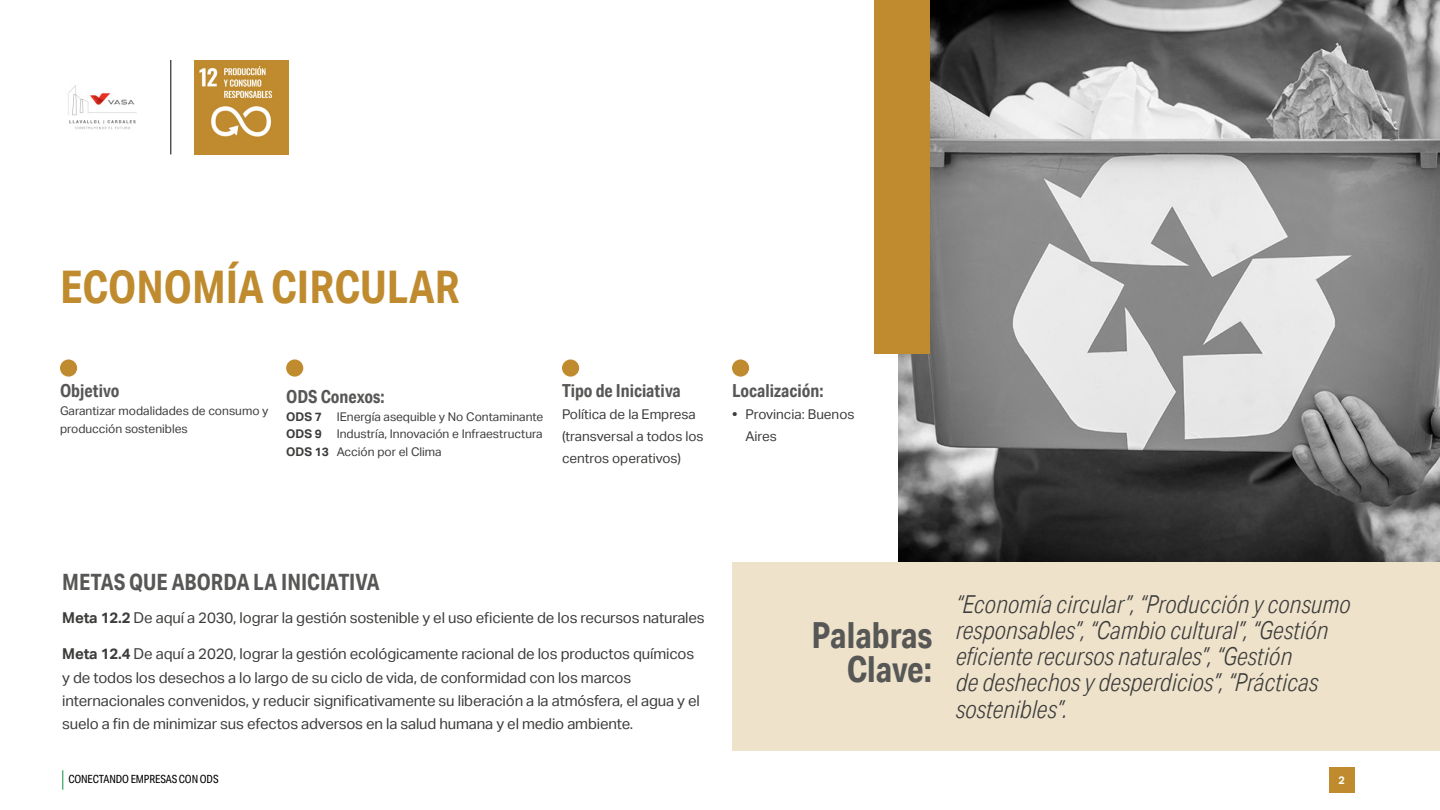
<style>
.page{position:relative;width:1440px;height:810px;background:#fff}
.page>*{position:absolute;margin:0;border:0;box-sizing:border-box;transform-origin:0 0}
.t1{font:700 45px "Aktiv Grotesk Cd";color:#bf8b2e}
.t2{font:700 36px/33.8px "Aktiv Grotesk Cd";color:#575756;text-align:right}
.t3{font:italic 300 24.75px/26.2px "Aktiv Grotesk Cd";color:#3c3c3b}
.t4{font:700 22.5px "Aktiv Grotesk Cd";color:#575756}
.t5{font:700 18px "Aktiv Grotesk Cd";color:#575756}
.t6{font:15px/23.2px "Aktiv Grotesk";letter-spacing:-.01em;color:#3c3c3b}
.t7{font:13.5px/21.8px "Aktiv Grotesk";color:#3c3c3b}
.t8{font:12px/17.2px "Aktiv Grotesk";color:#3c3c3b}
.t9{font:11.25px "Aktiv Grotesk Cd";letter-spacing:-.01em;color:#000}
.t10{font:700 10.88px "Aktiv Grotesk";color:#fff}
.s1{font-weight:700}
</style>
<div class="page">
<svg style="left:62px;top:770px;width:1px;height:20px"></svg>
<div style="left:1329px;top:767px;width:25px;height:26px;background:#bf8b2e"></div>
<img style="left:898px;top:0;width:542px;height:562px">
<div style="left:874px;top:0;width:56px;height:354px;background:#bf8b2e"></div>
<img style="left:194px;top:60px;width:95px;height:95px">
<hr style="left:171px;top:60px;width:1px;height:94px;background:#000">
<div style="left:732px;top:562px;width:708px;height:189px;background:#efe2cb"></div>
<div style="left:60px;top:359px;width:17px;height:18px;background:#bf8b2e;border-radius:50%"></div>
<div style="left:562px;top:359px;width:17px;height:18px;background:#bf8b2e;border-radius:50%"></div>
<div style="left:732px;top:359px;width:17px;height:18px;background:#bf8b2e;border-radius:50%"></div>
<img style="left:68px;top:85px;width:69px;height:45px">
<div style="left:286px;top:359px;width:17px;height:18px;background:#bf8b2e;border-radius:50%"></div>
<h1 class="t1" style="left:60px;top:259px;width:401px">ECONOMÍA CIRCULAR</h1>
<p class="t5" style="left:60px;top:380px;width:61px">Objetivo</p>
<p class="t8" style="left:60px;top:402px;width:210px;line-height:18px">Garantizar modalidades de consumo y producción sostenibles</p>
<p class="t5" style="left:286px;top:385px;width:100px">ODS Conexos:</p>
<p class="t8" style="left:286px;top:408px;width:259px;text-align:justify"><span class="s1">ODS 7</span> IEnergía asequible y No Contaminante <span class="s1">ODS 9</span> Industría, Innovación e Infraestructura <span class="s1">ODS 13</span> Acción por el Clima</p>
<p class="t5" style="left:562px;top:380px;width:120px">Tipo de Iniciativa</p>
<p class="t7" style="left:562px;top:404px;width:143px">Política de la Empresa (transversal a todos los centros operativos)</p>
<p class="t5" style="left:732px;top:380px;width:93px">Localización:</p>
<p class="t7" style="left:746px;top:404px;width:110px;text-indent:-14px"><span class="s1">•</span> Provincia: Buenos<br>Aires</p>
<h3 class="t4" style="left:62px;top:568px;width:319px">METAS QUE ABORDA LA INICIATIVA</h3>
<p class="t6" style="left:62px;top:606px;width:644px"><span class="s1">Meta 12.2</span> De aquí a 2030, lograr la gestión sostenible y el uso eficiente de los recursos naturales</p>
<p class="t6" style="left:62px;top:642px;width:639px"><span class="s1">Meta 12.4</span> De aquí a 2020, lograr la gestión ecológicamente racional de los productos químicos y de todos los desechos a lo largo de su ciclo de vida, de conformidad con los marcos internacionales convenidos, y reducir significativamente su liberación a la atmósfera, el agua y el suelo a fin de minimizar sus efectos adversos en la salud humana y el medio ambiente.</p>
<h2 class="t2" style="left:811px;top:618px;width:122px">Palabras<br>Clave:</h2>
<h3 class="t3" style="left:956px;top:591px;width:396px">“Economía circular”, “Producción y consumo responsables”, “Cambio cultural”, “Gestión eficiente recursos naturales”, “Gestión<br>de deshechos y desperdicios”, “Prácticas sostenibles”.</h3>
<p class="t9" style="left:68px;top:773px;width:152px">CONECTANDO EMPRESAS CON ODS</p>
<p class="t10" style="left:1338px;top:774px;width:8px">2</p>
</div>
